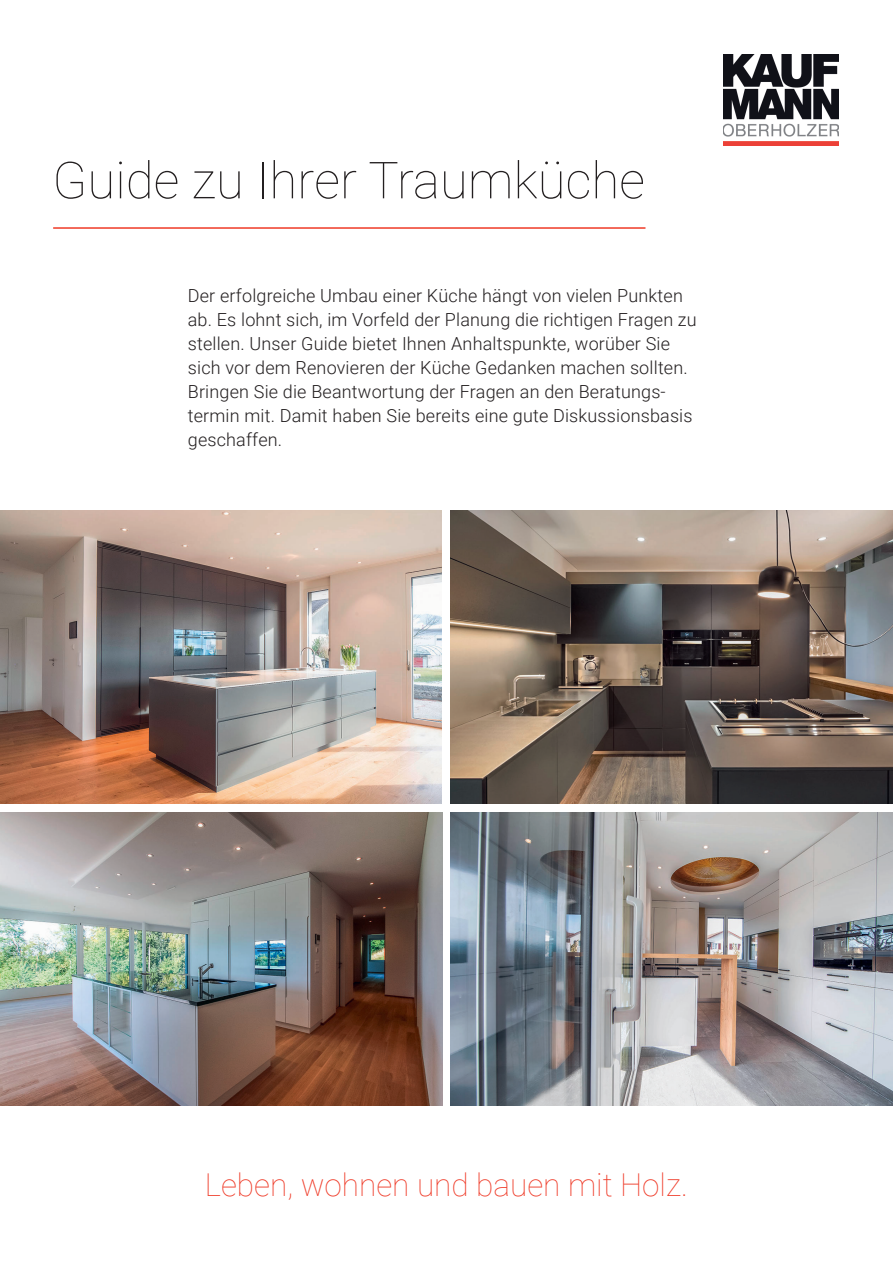
<style>
.page{position:relative;width:893px;height:1263px;background:#fff}
.page>*{position:absolute;margin:0;border:0;box-sizing:border-box;transform-origin:0 0}
.t1{font:100 51px "Roboto";color:#231f20}
.t2{font:100 31.5px "Roboto";color:#ef3a27}
.t3{font:300 18px/24px "Roboto";letter-spacing:.01em;color:#231f20}
</style>
<div class="page">
<hr style="left:53px;top:227px;width:592px;height:2px;background:#ef3a27">
<img style="left:0;top:510px;width:442px;height:294px">
<img style="left:451px;top:510px;width:442px;height:294px">
<img style="left:450px;top:812px;width:443px;height:293px">
<img style="left:723px;top:54px;width:116px;height:92px">
<img style="left:0;top:812px;width:442px;height:293px">
<h1 class="t1" style="left:52px;top:144px;width:594px">Guide zu Ihrer Traumküche</h1>
<p class="t3" style="left:188px;top:283px;width:510px">Der erfolgreiche Umbau einer Küche hängt von vielen Punkten ab. Es lohnt sich, im Vorfeld der Planung die richtigen Fragen zu stellen. Unser Guide bietet Ihnen Anhaltspunkte, worüber Sie sich vor dem Renovieren der Küche Gedanken machen sollten.<br>Bringen Sie die Beantwortung der Fragen an den Beratungs&shy;termin mit. Damit haben Sie bereits eine gute Diskussionsbasis geschaffen.</p>
<h2 class="t2" style="left:205px;top:1162px;width:485px">Leben, wohnen und bauen mit Holz.</h2>
</div>
